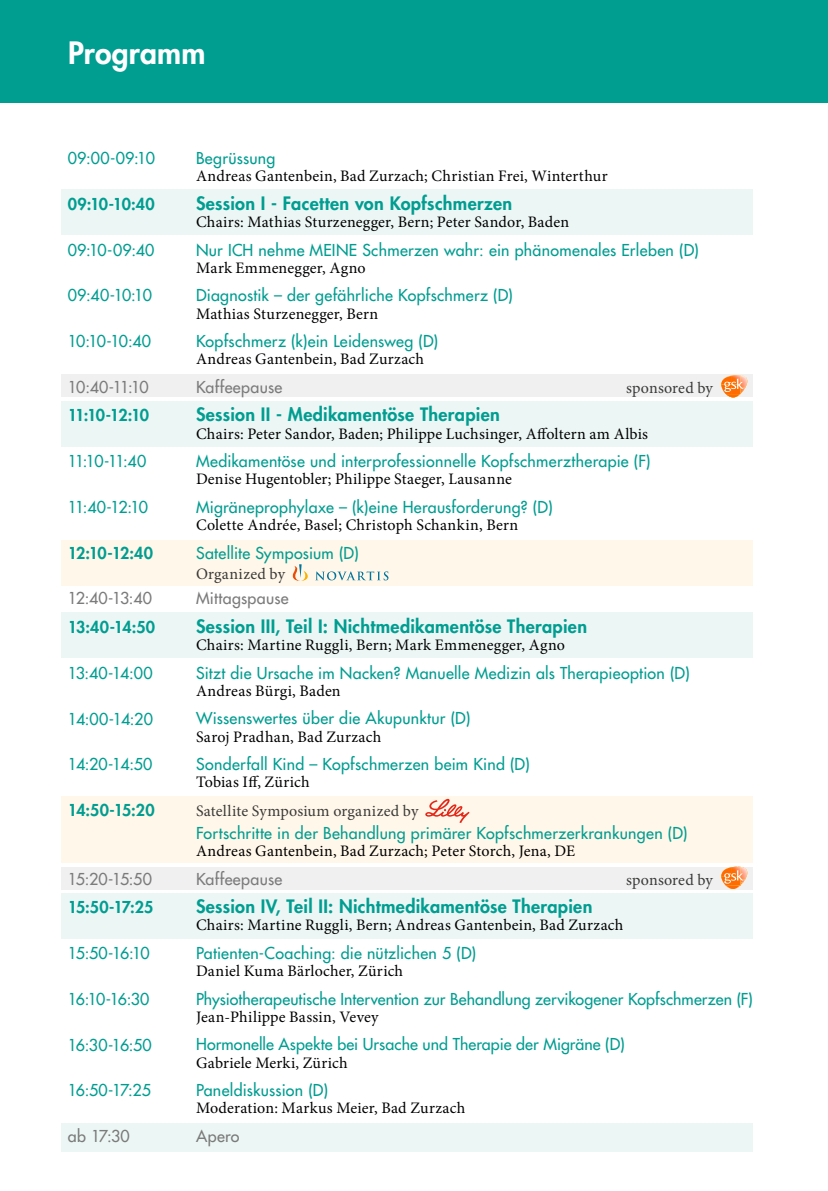
<style>
.page{position:relative;width:828px;height:1191px;background:#fff}
.page>*{position:absolute;margin:0;border:0;box-sizing:border-box;transform-origin:0 0}
.t1{font:800 30px "Futura Std";letter-spacing:.005em;color:#fff}
.t2{font:800 18px "Futura Std";letter-spacing:.015em;color:#009d91}
.t3{font:500 16px "Futura Std";letter-spacing:.015em;color:#009d91}
.t4{font:16px "Minion Pro";letter-spacing:.015em;color:#000}
.t5{font:500 16px "Futura Std";letter-spacing:.02em;color:#7a7b7a}
.t6{font:800 16px "Futura Std";letter-spacing:-.03em;color:#009d91}
.t7{font:16px "Minion Pro";letter-spacing:.01em;color:#3a3a39}
</style>
<div class="page">
<div style="left:61px;top:540px;width:692px;height:45px;background:#fff7e9"></div>
<div style="left:61px;top:796px;width:692px;height:67px;background:#fff7e9"></div>
<div style="left:0;top:0;width:828px;height:102px;background:#009d91"></div>
<div style="left:61px;top:190px;width:692px;height:45px;background:#ecf6f5"></div>
<div style="left:61px;top:401px;width:692px;height:45px;background:#ecf6f5"></div>
<div style="left:61px;top:374px;width:692px;height:23px;background:#f0f0f0"></div>
<div style="left:61px;top:866px;width:692px;height:23px;background:#f0f0f0"></div>
<div style="left:61px;top:612px;width:692px;height:45px;background:#ecf6f5"></div>
<div style="left:61px;top:893px;width:692px;height:45px;background:#ecf6f5"></div>
<div style="left:61px;top:1123px;width:692px;height:28px;background:#ecf6f5"></div>
<svg style="left:425px;top:799px;width:44px;height:24px"></svg>
<svg style="left:293px;top:564px;width:95px;height:17px"></svg>
<svg style="left:721px;top:375px;width:27px;height:23px"></svg>
<svg style="left:721px;top:866px;width:27px;height:24px"></svg>
<h1 class="t1" style="left:68px;top:34px;width:139px">Programm</h1>
<p class="t3" style="left:68px;top:148px;width:89px">09:00-09:10</p>
<p class="t6" style="left:68px;top:194px;width:88px">09:10-10:40</p>
<p class="t3" style="left:68px;top:240px;width:88px">09:10-09:40</p>
<p class="t3" style="left:68px;top:285px;width:86px">09:40-10:10</p>
<p class="t3" style="left:68px;top:331px;width:85px">10:10-10:40</p>
<p class="t5" style="left:68px;top:377px;width:82px">10:40-11:10</p>
<p class="t6" style="left:68px;top:405px;width:83px">11:10-12:10</p>
<p class="t3" style="left:68px;top:451px;width:80px">11:10-11:40</p>
<p class="t3" style="left:68px;top:497px;width:82px">11:40-12:10</p>
<p class="t6" style="left:68px;top:542px;width:87px">12:10-12:40</p>
<p class="t5" style="left:68px;top:588px;width:86px">12:40-13:40</p>
<p class="t6" style="left:68px;top:617px;width:89px">13:40-14:50</p>
<p class="t3" style="left:68px;top:663px;width:86px">13:40-14:00</p>
<p class="t3" style="left:68px;top:708px;width:87px">14:00-14:20</p>
<p class="t3" style="left:68px;top:754px;width:86px">14:20-14:50</p>
<p class="t6" style="left:68px;top:800px;width:88px">14:50-15:20</p>
<p class="t5" style="left:68px;top:868px;width:86px">15:20-15:50</p>
<p class="t6" style="left:68px;top:897px;width:87px">15:50-17:25</p>
<p class="t3" style="left:68px;top:943px;width:83px">15:50-16:10</p>
<p class="t3" style="left:68px;top:988px;width:83px">16:10-16:30</p>
<p class="t3" style="left:68px;top:1034px;width:86px">16:30-16:50</p>
<p class="t3" style="left:68px;top:1080px;width:85px">16:50-17:25</p>
<p class="t5" style="left:68px;top:1126px;width:63px">ab 17:30</p>
<p class="t3" style="left:196px;top:148px;width:81px">Begrüssung</p>
<p class="t4" style="left:196px;top:165px;width:413px">Andreas Gantenbein, Bad Zurzach; Christian Frei, Winterthur</p>
<p class="t2" style="left:196px;top:192px;width:318px">Session I - Facetten von Kopfschmerzen</p>
<p class="t4" style="left:196px;top:211px;width:374px">Chairs: Mathias Sturzenegger, Bern; Peter Sandor, Baden</p>
<p class="t3" style="left:196px;top:240px;width:504px">Nur ICH nehme MEINE Schmerzen wahr: ein phänomenales Erleben (D)</p>
<p class="t4" style="left:196px;top:257px;width:171px">Mark Emmenegger, Agno</p>
<p class="t3" style="left:196px;top:285px;width:318px">Diagnostik – der gefährliche Kopfschmerz (D)</p>
<p class="t4" style="left:196px;top:303px;width:184px">Mathias Sturzenegger, Bern</p>
<p class="t3" style="left:196px;top:331px;width:244px">Kopfschmerz (k)ein Leidensweg (D)</p>
<p class="t4" style="left:196px;top:348px;width:230px">Andreas Gantenbein, Bad Zurzach</p>
<p class="t5" style="left:196px;top:377px;width:88px">Kaffeepause</p>
<p class="t7" style="left:626px;top:377px;width:88px">sponsored by</p>
<p class="t2" style="left:196px;top:403px;width:305px">Session II - Medikamentöse Therapien</p>
<p class="t4" style="left:196px;top:423px;width:453px">Chairs: Peter Sandor, Baden; Philippe Luchsinger, Affoltern am Albis</p>
<p class="t3" style="left:196px;top:451px;width:456px">Medikamentöse und interprofessionnelle Kopfschmerztherapie (F)</p>
<p class="t4" style="left:196px;top:468px;width:317px">Denise Hugentobler; Philippe Staeger, Lausanne</p>
<p class="t3" style="left:196px;top:497px;width:358px">Migräneprophylaxe – (k)eine Herausforderung? (D)</p>
<p class="t4" style="left:196px;top:514px;width:324px">Colette Andrée, Basel; Christoph Schankin, Bern</p>
<p class="t3" style="left:196px;top:543px;width:164px">Satellite Symposium (D)</p>
<p class="t7" style="left:196px;top:563px;width:91px">Organized by</p>
<p class="t5" style="left:196px;top:588px;width:94px">Mittagspause</p>
<p class="t2" style="left:196px;top:615px;width:392px">Session III, Teil I: Nichtmedikamentöse Therapien</p>
<p class="t4" style="left:196px;top:634px;width:370px">Chairs: Martine Ruggli, Bern; Mark Emmenegger, Agno</p>
<p class="t3" style="left:196px;top:663px;width:495px">Sitzt die Ursache im Nacken? Manuelle Medizin als Therapieoption (D)</p>
<p class="t4" style="left:196px;top:680px;width:146px">Andreas Bürgi, Baden</p>
<p class="t3" style="left:196px;top:708px;width:276px">Wissenswertes über die Akupunktur (D)</p>
<p class="t4" style="left:196px;top:726px;width:187px">Saroj Pradhan, Bad Zurzach</p>
<p class="t3" style="left:196px;top:754px;width:335px">Sonderfall Kind – Kopfschmerzen beim Kind (D)</p>
<p class="t4" style="left:196px;top:771px;width:115px">Tobias Iff, Zürich</p>
<p class="t7" style="left:196px;top:800px;width:224px">Satellite Symposium organized by</p>
<p class="t3" style="left:196px;top:823px;width:493px">Fortschritte in der Behandlung primärer Kopfschmerzerkrankungen (D)</p>
<p class="t4" style="left:196px;top:840px;width:381px">Andreas Gantenbein, Bad Zurzach; Peter Storch, Jena, DE</p>
<p class="t5" style="left:196px;top:868px;width:88px">Kaffeepause</p>
<p class="t7" style="left:626px;top:868px;width:88px">sponsored by</p>
<p class="t2" style="left:196px;top:895px;width:398px">Session IV, Teil II: Nichtmedikamentöse Therapien</p>
<p class="t4" style="left:196px;top:914px;width:429px">Chairs: Martine Ruggli, Bern; Andreas Gantenbein, Bad Zurzach</p>
<p class="t3" style="left:196px;top:943px;width:282px">Patienten-Coaching: die nützlichen 5 (D)</p>
<p class="t4" style="left:196px;top:960px;width:209px">Daniel Kuma Bärlocher, Zürich</p>
<p class="t3" style="left:196px;top:988px;width:558px">Physiotherapeutische Intervention zur Behandlung zervikogener Kopfschmerzen (F)</p>
<p class="t4" style="left:196px;top:1006px;width:184px">Jean-Philippe Bassin, Vevey</p>
<p class="t3" style="left:196px;top:1034px;width:430px">Hormonelle Aspekte bei Ursache und Therapie der Migräne (D)</p>
<p class="t4" style="left:196px;top:1051px;width:153px">Gabriele Merki, Zürich</p>
<p class="t3" style="left:196px;top:1080px;width:134px">Paneldiskussion (D)</p>
<p class="t4" style="left:196px;top:1097px;width:271px">Moderation: Markus Meier, Bad Zurzach</p>
<p class="t5" style="left:196px;top:1126px;width:45px">Apero</p>
</div>
